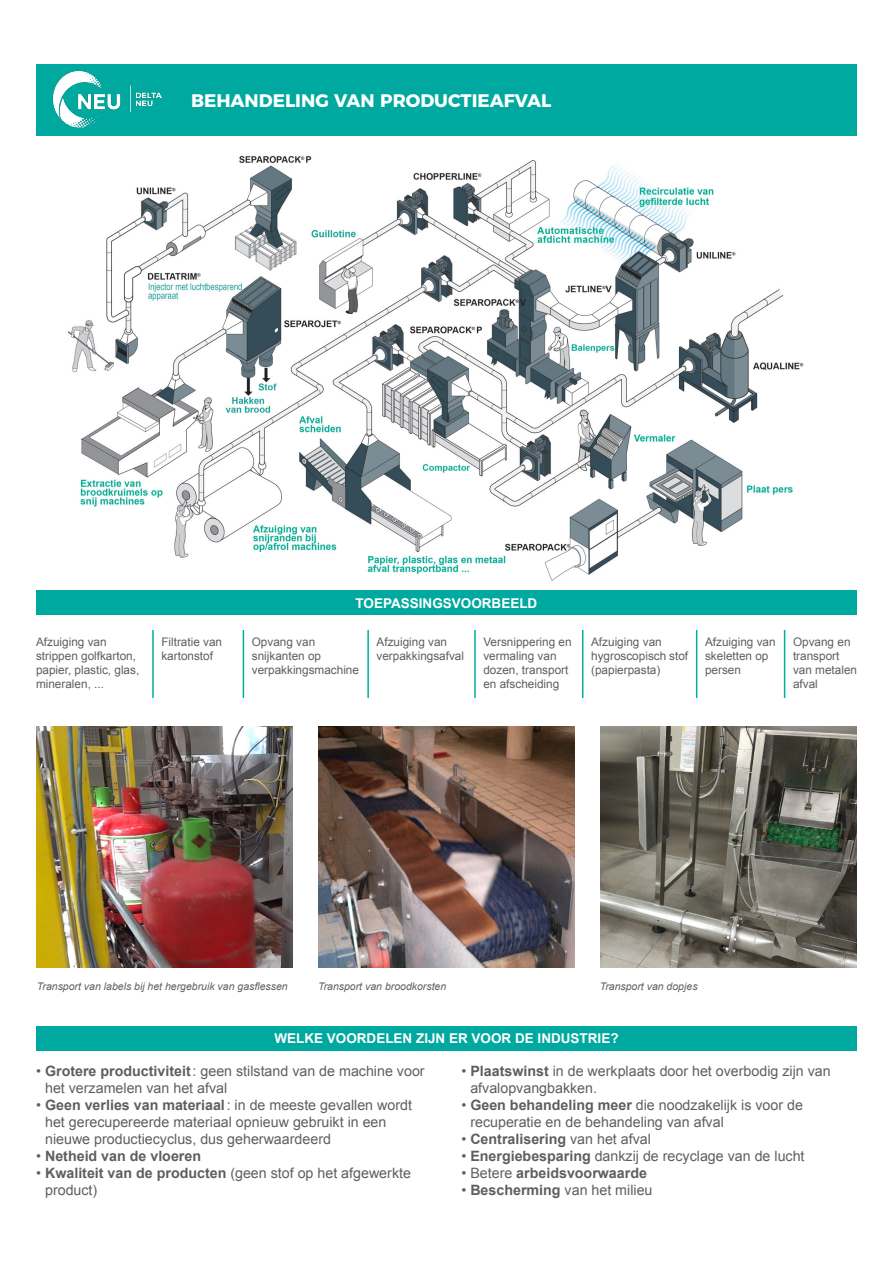
<style>
.page{position:relative;width:893px;height:1263px;background:#fff}
.page>*{position:absolute;margin:0;border:0;box-sizing:border-box;transform-origin:0 0}
.titre_verso{font:700 18.15px "Montserrat";color:#fff}
.txt_petit{font:14.25px/17.1px "Arial";color:#5c5f62}
.txt_petit-2{font:700 14.25px "Arial";color:#5c5f62}
.t1{font:700 13.5px "Arial";color:#fff}
.txt_petit-3{font:11.7px/14.1px "Arial";color:#5c5f62}
.legende{font:italic 10.5px "Arial";color:#5d6062}
.s1{font-weight:700}
.s2{font-weight:400}
</style>
<div class="page">
<img style="left:69px;top:64px;width:788px;height:527px">
<div style="left:36px;top:591px;width:821px;height:24px;background:#00a9a0"></div>
<div style="left:36px;top:1026px;width:820px;height:24px;background:#00a9a0"></div>
<div style="left:36px;top:65px;width:821px;height:71px;background:#00a9a0"></div>
<hr style="left:152px;top:630px;width:2px;height:68px;background:#00ae9e">
<hr style="left:243px;top:630px;width:1px;height:68px;background:#00ae9e">
<hr style="left:367px;top:630px;width:2px;height:68px;background:#00ae9e">
<hr style="left:474px;top:630px;width:2px;height:68px;background:#00ae9e">
<hr style="left:582px;top:630px;width:1px;height:68px;background:#00ae9e">
<hr style="left:696px;top:630px;width:1px;height:68px;background:#00ae9e">
<hr style="left:784px;top:630px;width:1px;height:68px;background:#00ae9e">
<img style="left:600px;top:726px;width:256px;height:241px">
<img style="left:318px;top:726px;width:256px;height:241px">
<img style="left:36px;top:726px;width:256px;height:241px">
<img style="left:36px;top:64px;width:126px;height:105px">
<p class="titre_verso" style="left:191px;top:86px;width:362px">BEHANDELING VAN PRODUCTIEAFVAL</p>
<p class="t1" style="left:356px;top:594px;width:183px">TOEPASSINGSVOORBEELD</p>
<p class="txt_petit-3" style="left:36px;top:635px;width:105px">Afzuiging van strippen golfkarton, papier, plastic, glas, mineralen, ...</p>
<p class="txt_petit-3" style="left:161px;top:635px;width:62px">Filtratie van kartonstof</p>
<p class="txt_petit-3" style="left:252px;top:635px;width:109px">Opvang van snijkanten op verpakkingsmachine</p>
<p class="txt_petit-3" style="left:377px;top:635px;width:89px">Afzuiging van verpakkingsafval</p>
<p class="txt_petit-3" style="left:483px;top:635px;width:90px">Versnippering en vermaling van dozen, transport en afscheiding</p>
<p class="txt_petit-3" style="left:591px;top:635px;width:99px">Afzuiging van hygroscopisch stof (papierpasta)</p>
<p class="txt_petit-3" style="left:705px;top:635px;width:72px">Afzuiging van skeletten op persen</p>
<p class="txt_petit-3" style="left:793px;top:635px;width:66px">Opvang en transport van metalen afval</p>
<p class="legende" style="left:37px;top:979px;width:252px">Transport van labels bij het hergebruik van gasflessen</p>
<p class="legende" style="left:318px;top:979px;width:130px">Transport van broodkorsten</p>
<p class="legende" style="left:600px;top:979px;width:99px">Transport van dopjes</p>
<p class="t1" style="left:274px;top:1030px;width:346px">WELKE VOORDELEN ZIJN ER VOOR DE INDUSTRIE?</p>
<p class="txt_petit" style="left:45px;top:1062px;width:381px;text-indent:-9px">• <span class="s1">Grotere productiviteit</span>: geen stilstand van de machine voor het verzamelen van het afval</p>
<p class="txt_petit" style="left:45px;top:1096px;width:368px;text-indent:-9px">• <span class="s1">Geen verlies van materiaal</span>: in de meeste gevallen wordt het gerecupereerde materiaal opnieuw gebruikt in een nieuwe productiecyclus, dus geherwaardeerd</p>
<p class="txt_petit-2" style="left:36px;top:1147px;width:166px"><span class="s2">•</span> Netheid van de vloeren</p>
<p class="txt_petit" style="left:45px;top:1165px;width:367px;text-indent:-9px">• <span class="s1">Kwaliteit van de producten</span> (geen stof op het afgewerkte product)</p>
<p class="txt_petit" style="left:470px;top:1062px;width:362px;text-indent:-9px">• <span class="s1">Plaatswinst</span> in de werkplaats door het overbodig zijn van afvalopvangbakken.</p>
<p class="txt_petit" style="left:470px;top:1096px;width:334px;text-indent:-9px">• <span class="s1">Geen behandeling meer</span> die noodzakelijk is voor de recuperatie en de behandeling van afval</p>
<p class="txt_petit-2" style="left:461px;top:1130px;width:191px"><span class="s2">•</span> Centralisering <span class="s2">van het afval</span></p>
<p class="txt_petit" style="left:461px;top:1148px;width:345px">• <span class="s1">Energiebesparing</span> dankzij de recyclage van de lucht</p>
<p class="txt_petit-2" style="left:461px;top:1164px;width:187px"><span class="s2">• Betere</span> arbeidsvoorwaarde</p>
<p class="txt_petit" style="left:461px;top:1182px;width:193px">• <span class="s1">Bescherming</span> van het milieu</p>
</div>
